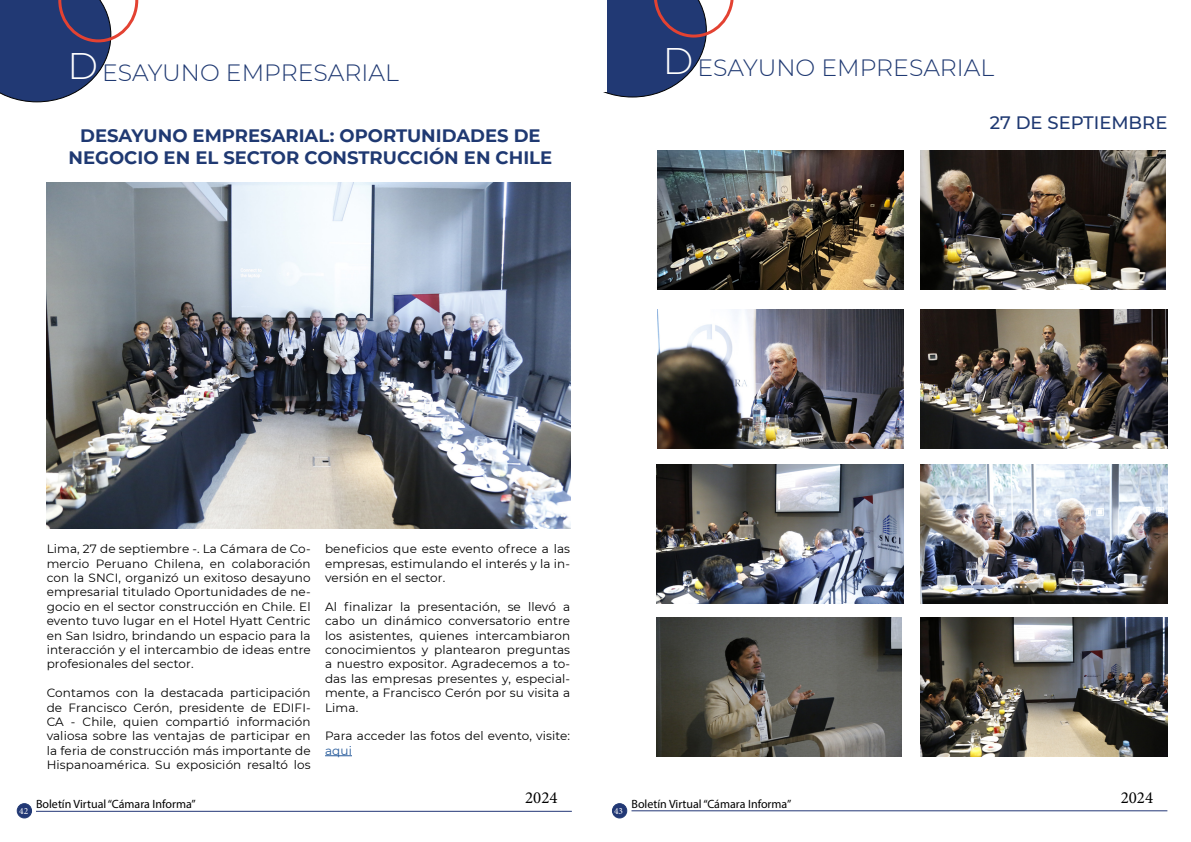
<style>
.page{position:relative;width:1191px;height:842px;background:#fff}
.page>*{position:absolute;margin:0;border:0;box-sizing:border-box;transform-origin:0 0}
.t1{font:300 23.5px "Montserrat";color:#1f3972}
.t2{font:700 18px/21.6px "Montserrat";color:#1f3972;text-align:center}
.t3{font:500 18px "Montserrat";color:#1f3972}
.t4{font:16.9px "Minion Pro";color:#000}
.t5{font:12px/14.4px "Montserrat";letter-spacing:.01em;color:#000;text-align:justify}
.t6{font:12px "Myriad Pro";color:#000}
.t7{font:12px "Montserrat";color:#275b9b}
.t8{font:9.4px "Minion Pro";color:#fff}
.s1{font-size:37px;color:#fff}
</style>
<div class="page">
<hr style="left:36px;top:811px;width:536px;height:1px;background:#233776">
<hr style="left:631px;top:810px;width:536px;height:1px;background:#233776">
<div style="left:17px;top:804px;width:15px;height:14px;background:#223875;border-radius:50%"></div>
<div style="left:17px;top:803px;width:15px;height:15px;border:1px solid #213974;border-radius:50%"></div>
<div style="left:612px;top:804px;width:15px;height:14px;background:#223875;border-radius:50%"></div>
<div style="left:612px;top:803px;width:15px;height:15px;border:1px solid #213974;border-radius:50%"></div>
<svg style="left:0;top:0;width:138px;height:102px"></svg>
<svg style="left:325px;top:755px;width:27px;height:1px"></svg>
<img style="left:47px;top:183px;width:523px;height:346px">
<svg style="left:603px;top:0;width:131px;height:98px"></svg>
<img style="left:657px;top:150px;width:246px;height:140px">
<img style="left:920px;top:150px;width:245px;height:140px">
<img style="left:657px;top:309px;width:246px;height:140px">
<img style="left:920px;top:309px;width:247px;height:140px">
<img style="left:656px;top:464px;width:247px;height:139px">
<img style="left:920px;top:464px;width:247px;height:139px">
<img style="left:656px;top:617px;width:246px;height:140px">
<img style="left:920px;top:617px;width:247px;height:140px">
<div style="left:549px;top:0;width:57px;height:92px;background:#fff"></div>
<h1 class="t1" style="left:67px;top:56px;width:333px"><span class="s1">D</span> ESAYUNO EMPRESARIAL</h1>
<h2 class="t2" style="left:69px;top:124px;width:485px">DESAYUNO EMPRESARIAL: OPORTUNIDADES DE<br>NEGOCIO EN EL SECTOR CONSTRUCCIÓN EN CHILE</h2>
<h1 class="t1" style="left:663px;top:51px;width:333px"><span class="s1">D</span> ESAYUNO EMPRESARIAL</h1>
<h2 class="t3" style="left:989px;top:110px;width:179px">27 DE SEPTIEMBRE</h2>
<p class="t5" style="left:47px;top:541px;width:265px">Lima, 27 de septiembre -. La Cámara de Co&shy;mercio Peruano Chilena, en colaboración con la SNCI, organizó un exitoso desayuno empresarial titulado Oportunidades de ne&shy;gocio en el sector construcción en Chile. El evento tuvo lugar en el Hotel Hyatt Centric en San Isidro, brindando un espacio para la interacción y el intercambio de ideas entre profesionales del sector.</p>
<p class="t5" style="left:47px;top:685px;width:265px">Contamos con la destacada participación de Francisco Cerón, presidente de EDIFI-CA - Chile, quien compartió información valiosa sobre las ventajas de participar en la feria de construcción más importante de Hispanoamérica. Su exposición resaltó los</p>
<p class="t5" style="left:325px;top:541px;width:247px">beneficios que este evento ofrece a las empresas, estimulando el interés y la in&shy;versión en el sector.</p>
<p class="t5" style="left:325px;top:599px;width:247px">Al finalizar la presentación, se llevó a cabo un dinámico conversatorio entre los asistentes, quienes intercambiaron conocimientos y plantearon preguntas a nuestro expositor. Agradecemos a to&shy;das las empresas presentes y, especial&shy;mente, a Francisco Cerón por su visita a Lima.</p>
<p class="t5" style="left:325px;top:728px;width:247px">Para acceder las fotos del evento, visite:</p>
<p class="t7" style="left:325px;top:742px;width:28px">aqui</p>
<h3 class="t4" style="left:525px;top:786px;width:34px">2024</h3>
<h3 class="t4" style="left:1120px;top:786px;width:34px">2024</h3>
<p class="t6" style="left:36px;top:797px;width:161px">Boletín Virtual “Cámara Informa”</p>
<p class="t6" style="left:631px;top:796px;width:161px">Boletín Virtual “Cámara Informa”</p>
<p class="t8" style="left:19px;top:805px;width:10px">42</p>
<p class="t8" style="left:614px;top:805px;width:10px">43</p>
</div>
